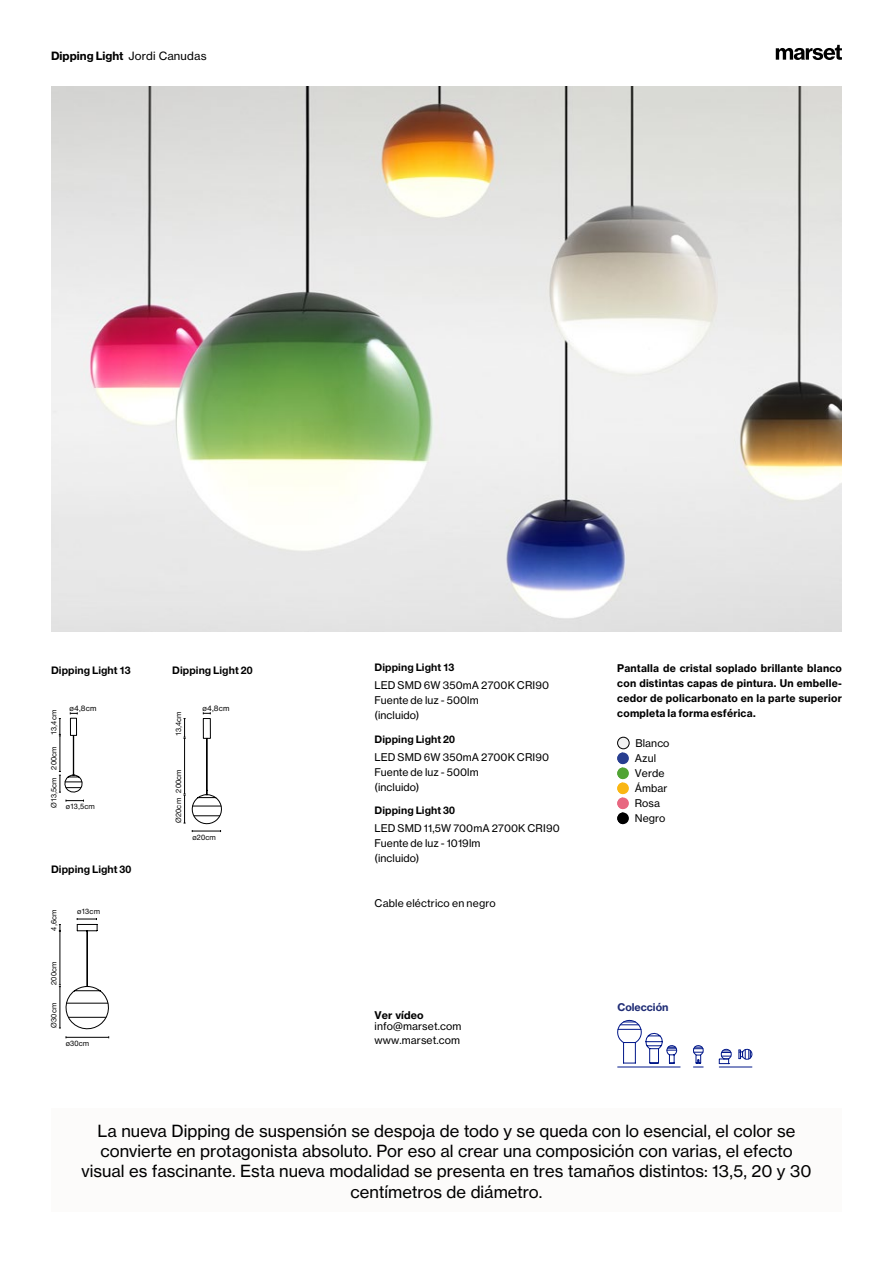
<style>
.page{position:relative;width:893px;height:1263px;background:#fff}
.page>*{position:absolute;margin:0;border:0;box-sizing:border-box;transform-origin:0 0}
.t1{font:16.5px/20.2px "N Haas Grotesk TX Pro 55 Rg";color:#000;text-align:center}
.t2{font:11.25px "N Haas Grotesk TX Pro 75 Bd";color:#000}
.t3{font:10.5px/15px "N Haas Grotesk TX Pro 55 Rg";letter-spacing:.01em;color:#000}
.t4{font:10.5px/15px "N Haas Grotesk TX Pro 75 Bd";letter-spacing:.02em;color:#000;text-align:justify}
.t5{font:700 10.5px "Helvetica Neue LT Std";letter-spacing:.01em;color:#000}
.t6{font:10.5px "N Haas Grotesk TX Pro 75 Bd";color:#202d76}
.t7{font:7.5px "Helvetica Neue LT Std";letter-spacing:.015em;color:#000}
.t8{font:7.5px "N Haas Grotesk TX Pro 55 Rg";letter-spacing:.02em;color:#000}
.s1{font-family:"N Haas Grotesk TX Pro 55 Rg"}
</style>
<div class="page">
<div style="left:51px;top:1109px;width:791px;height:103px;background:#fcfbfa"></div>
<img style="left:51px;top:86px;width:791px;height:545px">
<svg style="left:776px;top:45px;width:66px;height:15px"></svg>
<div style="left:618px;top:737px;width:11px;height:12px;background:#f1f1f1;border-radius:50%"></div>
<div style="left:618px;top:737px;width:5px;height:12px;background:#f1f1f1"></div>
<div style="left:617px;top:737px;width:12px;height:12px;border:1px solid #000;border-radius:50%"></div>
<div style="left:617px;top:752px;width:12px;height:12px;background:#283e90;border-radius:50%"></div>
<div style="left:617px;top:752px;width:6px;height:12px;background:#283e90"></div>
<div style="left:617px;top:767px;width:12px;height:12px;background:#51a434;border-radius:50%"></div>
<div style="left:617px;top:767px;width:6px;height:12px;background:#51a434"></div>
<div style="left:617px;top:782px;width:12px;height:12px;background:#fab613;border-radius:50%"></div>
<div style="left:617px;top:782px;width:6px;height:12px;background:#fab613"></div>
<div style="left:617px;top:797px;width:12px;height:12px;background:#e86780;border-radius:50%"></div>
<div style="left:617px;top:797px;width:6px;height:12px;background:#e86780"></div>
<div style="left:617px;top:812px;width:12px;height:12px;background:#000;border-radius:50%"></div>
<svg style="left:617px;top:812px;width:6px;height:12px"></svg>
<svg style="left:66px;top:800px;width:18px;height:2px"></svg>
<svg style="left:59px;top:712px;width:24px;height:81px"></svg>
<svg style="left:184px;top:712px;width:38px;height:120px"></svg>
<svg style="left:59px;top:918px;width:51px;height:120px"></svg>
<hr style="left:719px;top:1067px;width:33px;height:1px;background:#001789">
<svg style="left:693px;top:1045px;width:11px;height:23px"></svg>
<svg style="left:719px;top:1048px;width:13px;height:16px"></svg>
<svg style="left:738px;top:1048px;width:15px;height:12px"></svg>
<svg style="left:617px;top:1019px;width:60px;height:44px"></svg>
<hr style="left:618px;top:1067px;width:62px;height:1px;background:#001789">
<p class="t2" style="left:51px;top:49px;width:157px">Dipping Light <span class="s1">Jordi Canudas</span></p>
<p class="t5" style="left:51px;top:664px;width:81px">Dipping Light 13</p>
<p class="t5" style="left:172px;top:664px;width:82px">Dipping Light 20</p>
<p class="t7" style="left:49px;top:735px;width:26px;rotate:-90deg">13,4cm</p>
<p class="t7" style="left:49px;top:770px;width:25px;rotate:-90deg">200cm</p>
<p class="t7" style="left:49px;top:808px;width:32px;rotate:-90deg">Ø13,5cm</p>
<p class="t8" style="left:70px;top:703px;width:28px">ø4,8cm</p>
<p class="t7" style="left:66px;top:802px;width:31px">ø13,5cm</p>
<p class="t5" style="left:51px;top:862px;width:82px">Dipping Light 30</p>
<p class="t7" style="left:49px;top:930px;width:23px;rotate:-90deg">4,6cm</p>
<p class="t7" style="left:49px;top:985px;width:25px;rotate:-90deg">200cm</p>
<p class="t7" style="left:77px;top:906px;width:24px">ø13cm</p>
<p class="t7" style="left:174px;top:736px;width:26px;rotate:-90deg">13,4cm</p>
<p class="t8" style="left:203px;top:703px;width:28px">ø4,8cm</p>
<p class="t7" style="left:174px;top:792px;width:25px;rotate:-90deg">200cm</p>
<p class="t7" style="left:174px;top:823px;width:26px;rotate:-90deg">Ø20cm</p>
<p class="t7" style="left:193px;top:832px;width:25px">ø20cm</p>
<p class="t5" style="left:375px;top:661px;width:81px">Dipping Light 13</p>
<p class="t3" style="left:375px;top:678px;width:176px">LED SMD 6W 350mA 2700K CRI90<br>Fuente de luz - 500lm<br>(incluido)</p>
<p class="t5" style="left:375px;top:732px;width:82px">Dipping Light 20</p>
<p class="t3" style="left:375px;top:749px;width:176px">LED SMD 6W 350mA 2700K CRI90<br>Fuente de luz - 500lm<br>(incluido)</p>
<p class="t5" style="left:375px;top:803px;width:82px">Dipping Light 30</p>
<p class="t3" style="left:375px;top:820px;width:187px">LED SMD 11,5W 700mA 2700K CRI90<br>Fuente de luz - 1019lm<br>(incluido)</p>
<p class="t3" style="left:375px;top:895px;width:123px">Cable eléctrico en negro</p>
<p class="t4" style="left:617px;top:660px;width:226px">Pantalla de cristal soplado brillante blanco con distintas capas de pintura. Un embelle&shy;cedor de policarbonato en la parte superior completa la forma esférica.</p>
<p class="t3" style="left:635px;top:735px;width:36px">Blanco<br>Azul<br>Verde<br>Ámbar<br>Rosa<br>Negro</p>
<p class="t7" style="left:49px;top:1028px;width:26px;rotate:-90deg">Ø30cm</p>
<p class="t6" style="left:617px;top:1000px;width:53px">Colección</p>
<p class="t4" style="left:375px;top:1008px;width:50px">Ver vídeo</p>
<p class="t3" style="left:375px;top:1019px;width:88px;line-height:13.5px">info@marset.com www.marset.com</p>
<p class="t7" style="left:66px;top:1039px;width:25px">ø30cm</p>
<p class="t1" style="left:82px;top:1121px;width:731px">La nueva Dipping de suspensión se despoja de todo y se queda con lo esencial, el color se convierte en protagonista absoluto. Por eso al crear una composición con varias, el efecto visual es fascinante. Esta nueva modalidad se presenta en tres tamaños distintos: 13,5, 20 y 30 centímetros de diámetro.</p>
</div>
